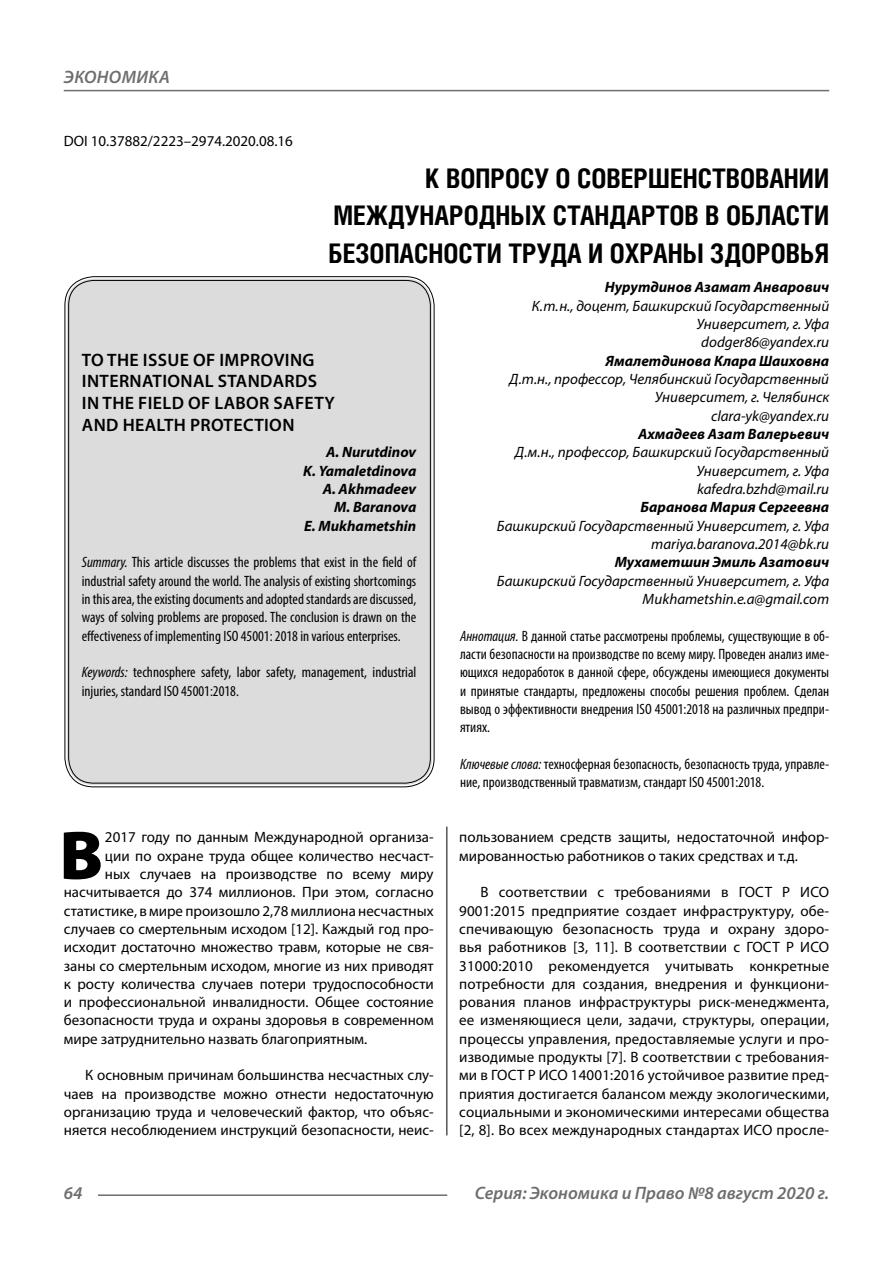
<style>
.page{position:relative;width:893px;height:1263px;background:#fff}
.page>*{position:absolute;margin:0;border:0;box-sizing:border-box;transform-origin:0 0}
.Bukvica{font:900 69.3px "Myriad Pro";color:#000}
.Header{font:700 27px/37.5px "Helios Cond C";color:#000;text-align:justify}
.Header-eng{font:600 18px/21.6px "Myriad Pro";letter-spacing:.02em;color:#000}
.t1{font:italic 600 18px "Myriad Pro";color:#6e6e6e}
.Normal{font:15px/18.3px "Myriad Pro";color:#000;text-align:justify}
.Bukvica-2{font:15px "Myriad Pro";color:#000}
.Annotation-rus{font:condensed 15px/18.3px "Myriad Pro";color:#000;text-align:justify}
.Annotation-eng{font:condensed 15px/18.3px "Myriad Pro";color:#000;text-align:justify}
.Author-doc{font:italic 15px/18.3px "Myriad Pro";color:#000;text-align:right}
.Author{font:italic 700 15px "Myriad Pro";color:#000}
.Author-email{font:italic 15px "Myriad Pro";color:#000}
.Author-eng{font:italic 700 15px "Myriad Pro";color:#000}
.DOI{font:15px "Myriad Pro";color:#000}
.s1{font-style:italic}
</style>
<div class="page">
<hr style="left:446px;top:824px;width:1px;height:311px;background:#000">
<div style="left:67px;top:279px;width:365px;height:506px;background:#dcdcdc;border-radius:27px"></div>
<hr style="left:98px;top:1194px;width:349px;height:2px;background:#6e6e6e">
<hr style="left:64px;top:90px;width:765px;height:1px;background:#6e6e6e">
<p class="t1" style="left:64px;top:66px;width:34px">Экономи</p>
<p class="t1" style="left:148px;top:66px;width:22px">ка</p>
<p class="DOI" style="left:64px;top:132px;width:231px">DOI 10.37882/2223–2974.2020.08.16</p>
<p class="Header" style="left:328px;top:159px;width:502px;text-indent:97px">К ВОПРОСУ О СОВЕРШЕНСТВОВАНИИ МЕЖДУНАРОДНЫХ СТАНДАРТОВ В ОБЛАСТИ БЕЗОПАСНОСТИ ТРУДА И ОХРАНЫ ЗДОРОВЬЯ</p>
<p class="Author" style="left:605px;top:278px;width:226px">Нурутдинов Азамат Анварович</p>
<p class="Author-doc" style="left:532px;top:296px;width:299px">К.т.н., доцент, Башкирский Государственный<br>Университет, г. Уфа</p>
<p class="Author-email" style="left:701px;top:333px;width:129px">dodger86@yandex.ru</p>
<p class="Author" style="left:605px;top:351px;width:225px">Ямалетдинова Клара Шаиховна</p>
<p class="Author-doc" style="left:510px;top:370px;width:321px">Д.т.н., профессор, Челябинский Государственный<br>Университет, г. Челябинск</p>
<p class="Author-email" style="left:711px;top:406px;width:120px">clara-yk@yandex.ru</p>
<p class="Author" style="left:638px;top:424px;width:193px">Ахмадеев Азат Валерьевич</p>
<p class="Author-doc" style="left:515px;top:443px;width:315px">Д.м.н., профессор, Башкирский Государственный<br>Университет, г. Уфа</p>
<p class="Author-email" style="left:697px;top:480px;width:134px">kafedra.bzhd@mail.ru</p>
<p class="Author" style="left:641px;top:498px;width:190px">Баранова Мария Сергеевна</p>
<p class="Author-doc" style="left:497px;top:516px;width:334px">Башкирский Государственный Университет, г. Уфа</p>
<p class="Author-email" style="left:651px;top:535px;width:179px">mariya.baranova.2014@bk.ru</p>
<p class="Author" style="left:615px;top:552px;width:216px">Мухаметшин Эмиль Азатович</p>
<p class="Author-doc" style="left:497px;top:571px;width:334px">Башкирский Государственный Университет, г. Уфа</p>
<p class="Author-email" style="left:643px;top:590px;width:188px">Mukhametshin.e.a@gmail.com</p>
<p class="Annotation-rus" style="left:460px;top:626px;width:371px"><span class="s1">Аннотация.</span> В данной статье рассмотрены проблемы, существующие в об&shy;ласти безопасности на производстве по всему миру. Проведен анализ име&shy;ющихся недоработок в данной сфере, обсуждены имеющиеся документы и принятые стандарты, предложены способы решения проблем. Сделан вывод о эффективности внедрения ISO 45001:2018 на различных предпри&shy;ятиях.</p>
<p class="Annotation-rus" style="left:460px;top:755px;width:371px"><span class="s1">Ключевые слова:</span> техносферная безопасность, безопасность труда, управле&shy;ние, производственный травматизм, стандарт ISO 45001:2018.</p>
<p class="Header-eng" style="left:82px;top:348px;width:254px">TO THE ISSUE OF IMPROVING<br>INTERNATIONAL STANDARDS<br>IN THE FIELD OF LABOR SAFETY<br>AND HEALTH PROTECTION</p>
<p class="Author-eng" style="left:326px;top:443px;width:92px">A. Nurutdinov</p>
<p class="Author-eng" style="left:303px;top:461px;width:115px">K. Yamaletdinova</p>
<p class="Author-eng" style="left:323px;top:479px;width:95px">A. Akhmadeev</p>
<p class="Author-eng" style="left:334px;top:498px;width:84px">M. Baranova</p>
<p class="Author-eng" style="left:304px;top:516px;width:114px">E. Mukhametshin</p>
<p class="Annotation-eng" style="left:82px;top:553px;width:336px"><span class="s1">Summary.</span> This article discusses the problems that exist in the field of industrial safety around the world. The analysis of existing shortcomings in this area, the existing documents and adopted standards are discussed, ways of solving problems are proposed. The conclusion is drawn on the effectiveness of implementing ISO 45001: 2018 in various enterprises.</p>
<p class="Annotation-eng" style="left:82px;top:663px;width:336px"><span class="s1">Keywords:</span> technosphere safety, labor safety, management, industrial injuries, standard ISO 45001:2018.</p>
<p class="Bukvica" style="left:59px;top:809px;width:45px">В</p>
<p class="Bukvica-2" style="left:105px;top:828px;width:330px">2017 году по данным Международной организа-</p>
<p class="Bukvica-2" style="left:105px;top:846px;width:330px">ции по охране труда общее количество несчаст-</p>
<p class="Bukvica-2" style="left:105px;top:864px;width:330px">ных случаев на производстве по всему миру</p>
<p class="Bukvica-2" style="left:64px;top:883px;width:371px">насчитывается до 374 миллионов. При этом, согласно</p>
<p class="Bukvica-2" style="left:64px;top:901px;width:371px">статистике, в мире произошло 2,78 миллиона несчастных</p>
<p class="Bukvica-2" style="left:64px;top:919px;width:371px">случаев со смертельным исходом [12]. Каждый год про-</p>
<p class="Bukvica-2" style="left:64px;top:938px;width:371px">исходит достаточно множество травм, которые не свя-</p>
<p class="Bukvica-2" style="left:64px;top:956px;width:371px">заны со смертельным исходом, многие из них приводят</p>
<p class="Bukvica-2" style="left:64px;top:974px;width:371px">к росту количества случаев потери трудоспособности</p>
<p class="Bukvica-2" style="left:64px;top:993px;width:371px">и профессиональной инвалидности. Общее состояние</p>
<p class="Bukvica-2" style="left:64px;top:1011px;width:371px">безопасности труда и охраны здоровья в современном</p>
<p class="Bukvica-2" style="left:64px;top:1029px;width:304px">мире затруднительно назвать благоприятным.</p>
<p class="Normal" style="left:64px;top:1066px;width:371px;text-indent:21px">К основным причинам большинства несчастных слу&shy;чаев на производстве можно отнести недостаточную организацию труда и человеческий фактор, что объяс&shy;няется несоблюдением инструкций безопасности, неис-</p>
<p class="Normal" style="left:459px;top:828px;width:371px">пользованием средств защиты, недостаточной инфор&shy;мированностью работников о таких средствах и т. д.</p>
<p class="Normal" style="left:459px;top:883px;width:371px;text-indent:21px">В соответствии с требованиями в ГОСТ Р ИСО 9001:2015 предприятие создает инфраструктуру, обе&shy;спечивающую безопасность труда и охрану здоро&shy;вья работников [3, 11]. В соответствии с ГОСТ Р ИСО 31000:2010 рекомендуется учитывать конкретные потребности для создания, внедрения и функциони&shy;рования планов инфраструктуры риск-менеджмента, ее изменяющиеся цели, задачи, структуры, операции, процессы управления, предоставляемые услуги и про&shy;изводимые продукты [7]. В соответствии с требования&shy;ми в ГОСТ Р ИСО 14001:2016 устойчивое развитие пред&shy;приятия достигается балансом между экологическими, социальными и экономическими интересами общества [2, 8]. Во всех международных стандартах ИСО просле-</p>
<p class="t1" style="left:64px;top:1182px;width:20px">64</p>
<p class="t1" style="left:475px;top:1182px;width:356px">Серия: Экономика и Право №8 август 2020 г.</p>
</div>
